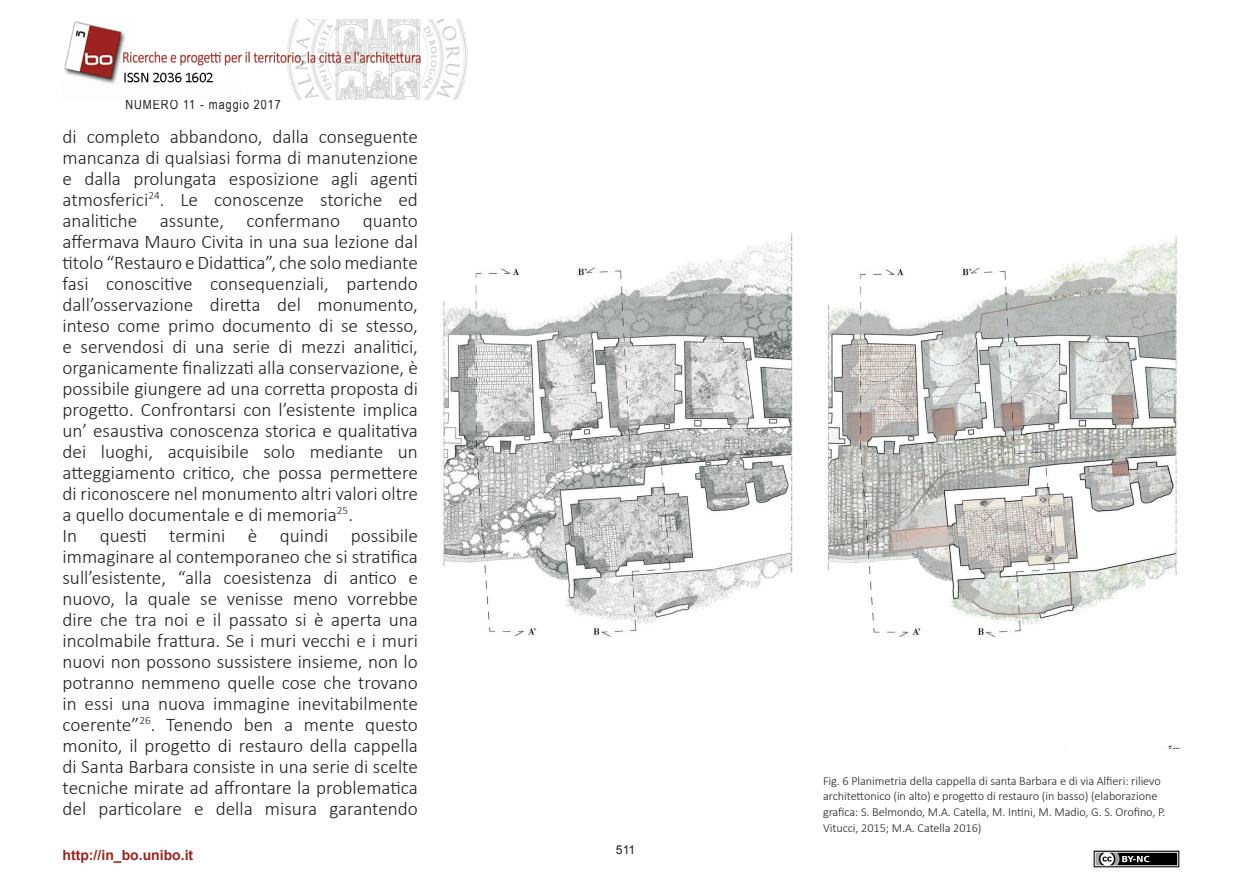
<style>
.page{position:relative;width:1241px;height:893px;background:#fff}
.page>*{position:absolute;margin:0;border:0;box-sizing:border-box;transform-origin:0 0}
.t1{font:300 19.25px/21px "Calibri";color:#231f20}
.t2{font:700 14px "Arial";color:#9c231f}
.t3{font:13.12px "Arial Narrow";letter-spacing:.075em;color:#231f20}
.t4{font:300 12.25px/15.8px "Calibri";letter-spacing:-.005em;color:#231f20}
.t5{font:12.25px "Arial";color:#231f20}
</style>
<div class="page">
<img style="left:64px;top:19px;width:404px;height:80px">
<img style="left:1093px;top:850px;width:86px;height:17px">
<img style="left:443px;top:233px;width:736px;height:515px">
<p class="t3" style="left:125px;top:95px;width:157px">NUMERO 11 - maggio 2017</p>
<p class="t1" style="left:62px;top:125px;width:357px">di completo abbandono, dalla conseguente mancanza di qualsiasi forma di manutenzione e dalla prolungata esposizione agli agenti atmosferici<sup>24</sup>. Le conoscenze storiche ed analitiche assunte, confermano quanto affermava Mauro Civita in una sua lezione dal titolo “Restauro e Didattica”, che solo mediante fasi conoscitive consequenziali, partendo dall’osservazione diretta del monumento, inteso come primo documento di se stesso, e servendosi di una serie di mezzi analitici, organicamente finalizzati alla conservazione, è possibile giungere ad una corretta proposta di progetto. Confrontarsi con l’esistente implica un’ esaustiva conoscenza storica e qualitativa dei luoghi, acquisibile solo mediante un atteggiamento critico, che possa permettere di riconoscere nel monumento altri valori oltre a quello documentale e di memoria<sup>25</sup>.<br>In questi termini è quindi possibile immaginare al contemporaneo che si stratifica sull’esistente, “alla coesistenza di antico e nuovo, la quale se venisse meno vorrebbe dire che tra noi e il passato si è aperta una incolmabile frattura. Se i muri vecchi e i muri nuovi non possono sussistere insieme, non lo potranno nemmeno quelle cose che trovano in essi una nuova immagine inevitabilmente coerente”<sup>26</sup>. Tenendo ben a mente questo monito, il progetto di restauro della cappella di Santa Barbara consiste in una serie di scelte tecniche mirate ad affrontare la problematica del particolare e della misura garantendo</p>
<p class="t2" style="left:63px;top:845px;width:132px">http://in_bo.unibo.it</p>
<p class="t5" style="left:615px;top:842px;width:21px">511</p>
<p class="t4" style="left:822px;top:772px;width:344px">Fig. 6 Planimetria della cappella di santa Barbara e di via Alfieri: rilievo architettonico (in alto) e progetto di restauro (in basso) (elaborazione grafica: S. Belmondo, M.A. Catella, M. Intini, M. Madio, G. S. Orofino, P.<br>Vitucci, 2015; M.A. Catella 2016)</p>
</div>
